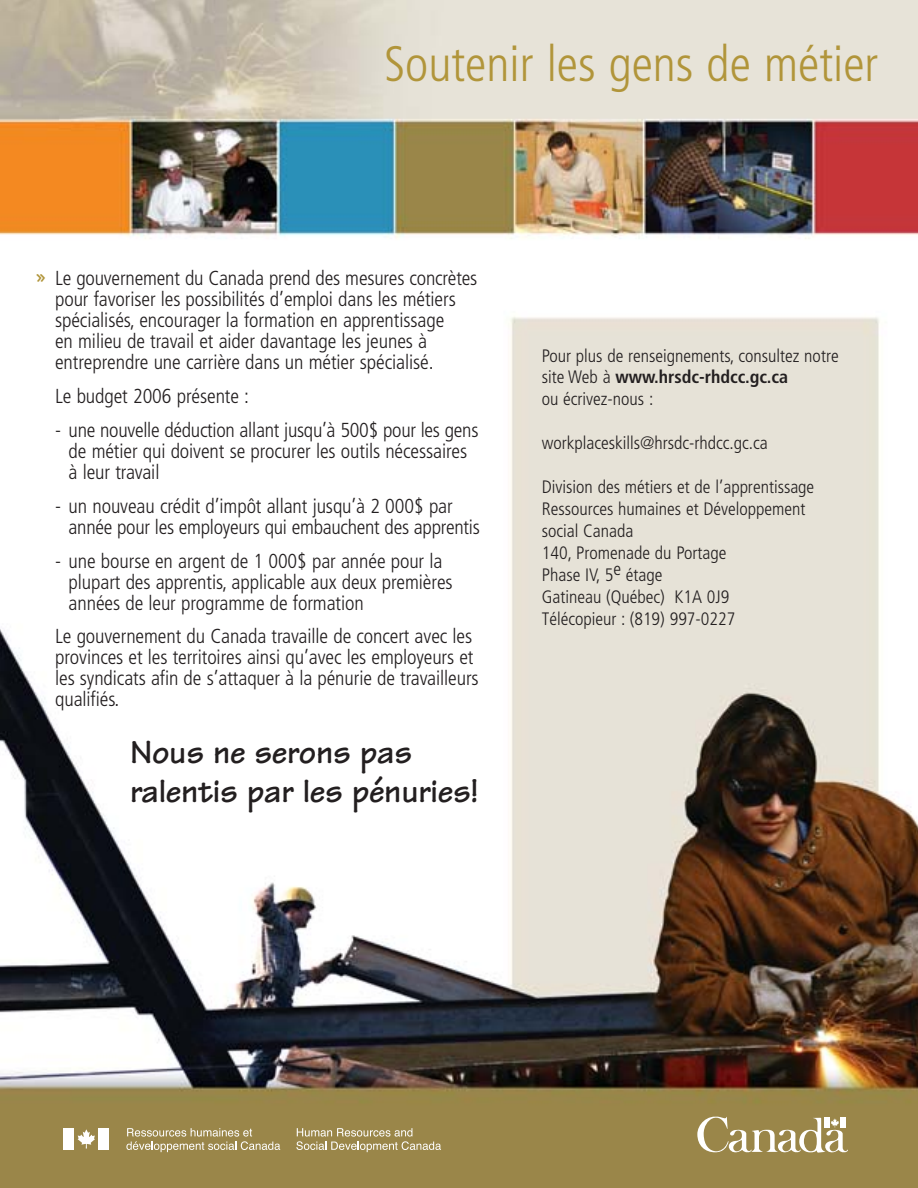
<style>
.page{position:relative;width:918px;height:1188px;background:#fff}
.page>*{position:absolute;margin:0;border:0;box-sizing:border-box;transform-origin:0 0}
.t1{font:300 condensed 49.8px "Frutiger";color:#b1953a}
.t2{font:700 34.05px/38.5px "Tekton";letter-spacing:-.005em;color:#231f20}
.t3{font:300 condensed 20.25px/21px "Frutiger";letter-spacing:-.005em;color:#231f20}
.t4{font:300 condensed 18px/21.9px "Frutiger";color:#231f20}
.t5{font:700 18px "Tekton";color:#b1953a}
.s1{font-weight:700}
</style>
<div class="page">
<img style="left:0;top:0;width:918px;height:1188px">
<svg style="left:697px;top:1117px;width:151px;height:36px"></svg>
<div style="left:64px;top:1128px;width:10px;height:22px;background:#fff"></div>
<div style="left:98px;top:1128px;width:11px;height:22px;background:#fff"></div>
<svg style="left:78px;top:1129px;width:17px;height:20px"></svg>
<svg style="left:126px;top:1128px;width:154px;height:24px;background:#ad9d6c"></svg>
<svg style="left:296px;top:1128px;width:145px;height:24px;background:#ad9d6c"></svg>
<h1 class="t1" style="left:384px;top:44px;width:496px">Soutenir les gens de métier</h1>
<p class="t5" style="left:36px;top:272px;width:10px">»</p>
<p class="t3" style="left:55px;top:269px;width:424px">Le gouvernement du Canada prend des mesures concrètes pour favoriser les possibilités d’emploi dans les métiers spécialisés, encourager la formation en apprentissage<br>en milieu de travail et aider davantage les jeunes à entreprendre une carrière dans un métier spécialisé.</p>
<p class="t3" style="left:55px;top:387px;width:196px">Le budget 2006 présente :</p>
<p class="t3" style="left:69px;top:421px;width:411px;text-indent:-14px">- une nouvelle déduction allant jusqu’à 500$ pour les gens de métier qui doivent se procurer les outils nécessaires à leur travail</p>
<p class="t3" style="left:69px;top:497px;width:413px;text-indent:-14px">- un nouveau crédit d’impôt allant jusqu’à 2 000$ par année pour les employeurs qui embauchent des apprentis</p>
<p class="t3" style="left:69px;top:552px;width:386px;text-indent:-14px">- une bourse en argent de 1 000$ par année pour la plupart des apprentis, applicable aux deux premières années de leur programme de formation</p>
<p class="t3" style="left:55px;top:628px;width:425px">Le gouvernement du Canada travaille de concert avec les provinces et les territoires ainsi qu’avec les employeurs et les syndicats afin de s’attaquer à la pénurie de travailleurs qualifiés.</p>
<h2 class="t2" style="left:130px;top:738px;width:350px">Nous ne serons pas ralentis par les pénuries!</h2>
<p class="t4" style="left:542px;top:346px;width:298px">Pour plus de renseignements, consultez notre site Web à <span class="s1">www.hrsdc-rhdcc.gc.ca<br></span>ou écrivez-nous :</p>
<p class="t4" style="left:542px;top:434px;width:227px">workplaceskills@hrsdc-rhdcc.gc.ca</p>
<p class="t4" style="left:542px;top:477px;width:274px">Division des métiers et de l’apprentissage<br>Ressources humaines et Développement social Canada<br>140, Promenade du Portage<br>Phase IV, 5e étage<br>Gatineau (Québec) K1A 0J9<br>Télécopieur : (819) 997-0227</p>
</div>
